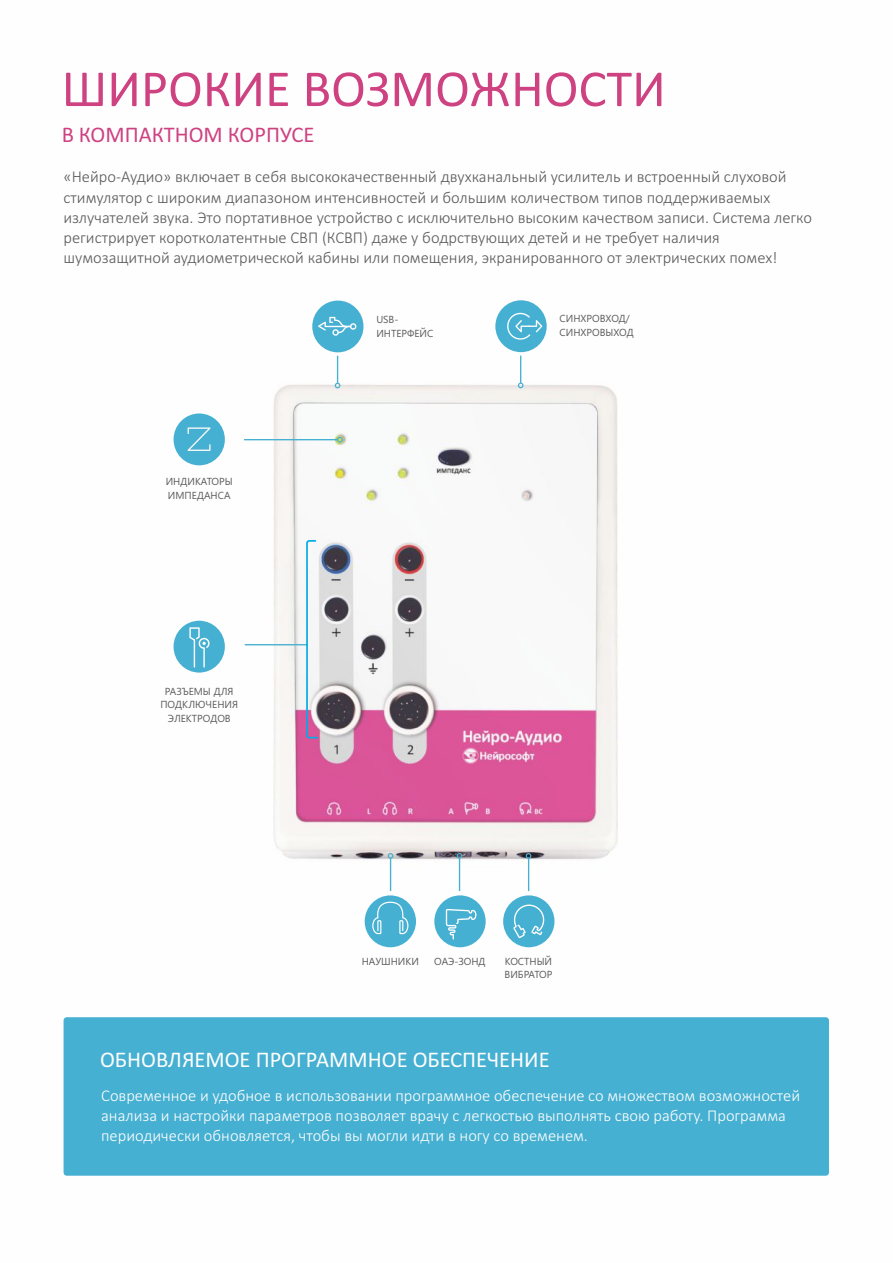
<style>
.page{position:relative;width:893px;height:1263px;background:#fff}
.page>*{position:absolute;margin:0;border:0;box-sizing:border-box;transform-origin:0 0}
.t1{font:52.5px "Calibri";color:#ce4282}
.t2{font:22.5px "Calibri";color:#fefefe}
.t3{font:22.5px "Calibri";color:#ce4282}
.t4{font:300 16.5px/20.1px "Calibri";color:#5b5b5b}
.t5{font:300 16.5px/20.1px "Calibri";color:#fefefe}
.t6{font:10.2px/13.6px "Segoe UI";color:#5b5b5b}
</style>
<div class="page">
<img style="left:175px;top:302px;width:443px;height:646px">
<div style="left:64px;top:1017px;width:765px;height:159px;background:#46b0d2;border-radius:3px"></div>
<hr style="left:244px;top:439px;width:94px;height:1px;background:#46b0d2">
<div style="left:495px;top:300px;width:52px;height:52px;background:#46b0d2;border-radius:50%"></div>
<svg style="left:507px;top:313px;width:35px;height:27px"></svg>
<svg style="left:518px;top:355px;width:6px;height:33px"></svg>
<div style="left:174px;top:413px;width:51px;height:52px;background:#46b0d2;border-radius:50%"></div>
<svg style="left:187px;top:427px;width:24px;height:24px"></svg>
<svg style="left:337px;top:437px;width:6px;height:5px"></svg>
<svg style="left:335px;top:356px;width:5px;height:32px"></svg>
<div style="left:312px;top:301px;width:51px;height:51px;background:#46b0d2;border-radius:50%"></div>
<svg style="left:318px;top:317px;width:38px;height:19px"></svg>
<div style="left:174px;top:621px;width:51px;height:51px;background:#46b0d2;border-radius:50%"></div>
<svg style="left:189px;top:627px;width:21px;height:40px"></svg>
<hr style="left:245px;top:644px;width:62px;height:1px;background:#46b0d2">
<svg style="left:305px;top:539px;width:14px;height:200px"></svg>
<svg style="left:457px;top:853px;width:5px;height:6px"></svg>
<hr style="left:459px;top:858px;width:1px;height:33px;background:#46b0d2">
<svg style="left:526px;top:853px;width:5px;height:6px"></svg>
<hr style="left:528px;top:858px;width:1px;height:33px;background:#46b0d2">
<div style="left:365px;top:895px;width:51px;height:52px;background:#46b0d2;border-radius:50%"></div>
<svg style="left:372px;top:902px;width:36px;height:32px"></svg>
<div style="left:434px;top:895px;width:52px;height:52px;background:#46b0d2;border-radius:50%"></div>
<svg style="left:446px;top:909px;width:30px;height:30px"></svg>
<div style="left:503px;top:895px;width:51px;height:52px;background:#46b0d2;border-radius:50%"></div>
<svg style="left:513px;top:904px;width:31px;height:34px"></svg>
<svg style="left:388px;top:853px;width:5px;height:6px"></svg>
<hr style="left:390px;top:858px;width:1px;height:33px;background:#46b0d2">
<h1 class="t1" style="left:62px;top:67px;width:606px">ШИРОКИЕ ВОЗМОЖНОСТИ</h1>
<h2 class="t3" style="left:62px;top:125px;width:254px">В КОМПАКТНОМ КОРПУСЕ</h2>
<p class="t4" style="left:64px;top:168px;width:750px">«Нейро-Аудио» включает в себя высококачественный двухканальный усилитель и встроенный слуховой стимулятор с широким диапазоном интенсивностей и большим количеством типов поддерживаемых излучателей звука. Это портативное устройство с исключительно высоким качеством записи. Система легко регистрирует коротколатентные СВП (КСВП) даже у бодрствующих детей и не требует наличия шумозащитной аудиометрической кабины или помещения, экранированного от электрических помех!</p>
<p class="t6" style="left:166px;top:476px;width:68px">ИНДИКАТОРЫ<br>ИМПЕДАНСА</p>
<p class="t6" style="left:160px;top:685px;width:79px;text-align:center">РАЗЪЕМЫ ДЛЯ<br>ПОДКЛЮЧЕНИЯ<br>ЭЛЕКТРОДОВ</p>
<p class="t6" style="left:376px;top:314px;width:59px">USB-<br>ИНТЕРФЕЙС</p>
<p class="t6" style="left:560px;top:313px;width:76px">СИНХРОВХОД/<br>СИНХРОВЫХОД</p>
<p class="t6" style="left:362px;top:955px;width:59px">НАУШНИКИ</p>
<p class="t6" style="left:434px;top:955px;width:53px">ОАЭ-ЗОНД</p>
<p class="t6" style="left:505px;top:955px;width:49px">КОСТНЫЙ<br>ВИБРАТОР</p>
<h2 class="t2" style="left:100px;top:1050px;width:451px">ОБНОВЛЯЕМОЕ ПРОГРАММНОЕ ОБЕСПЕЧЕНИЕ</h2>
<p class="t5" style="left:101px;top:1087px;width:700px">Современное и удобное в использовании программное обеспечение со множеством возможностей анализа и настройки параметров позволяет врачу с легкостью выполнять свою работу. Программа периодически обновляется, чтобы вы могли идти в ногу со временем.</p>
</div>
